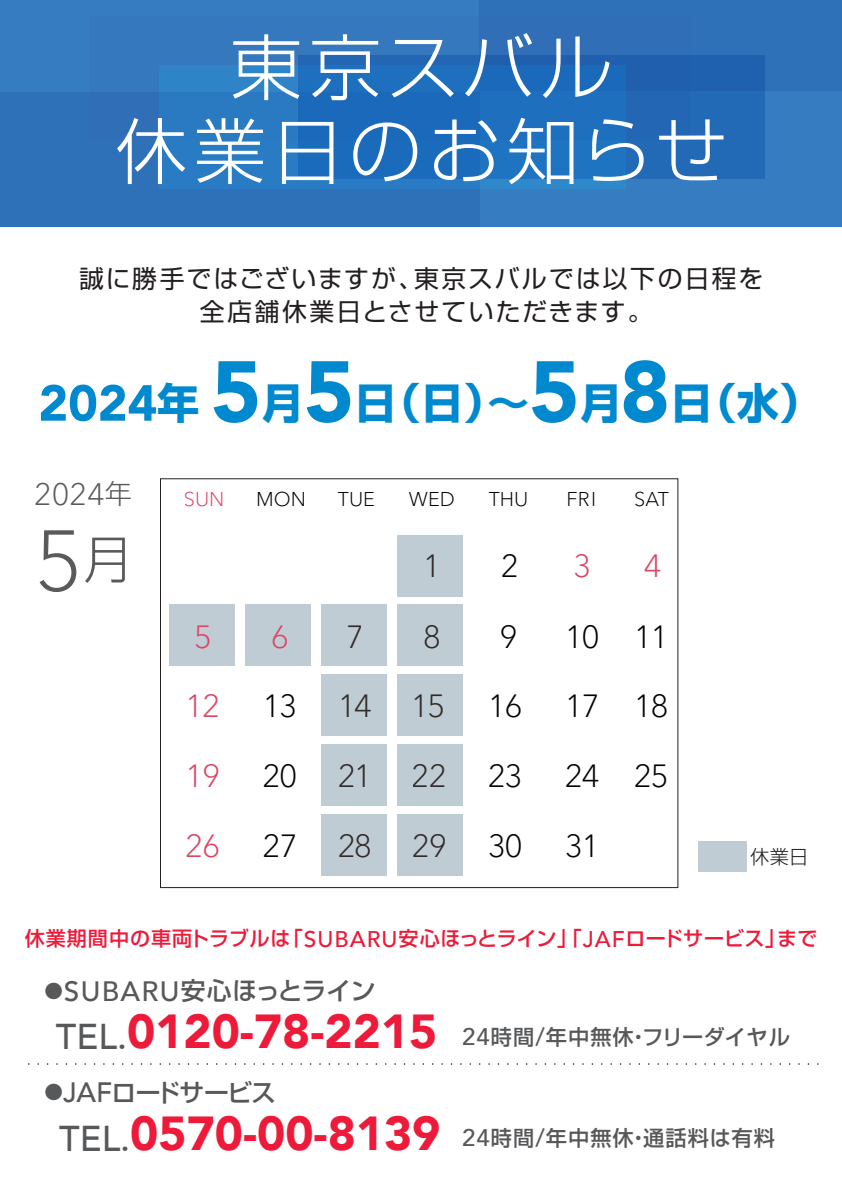
<style>
.page{position:relative;width:842px;height:1191px;background:#fff}
.page>*{position:absolute;margin:0;border:0;box-sizing:border-box;transform-origin:0 0}
.t1{font:300 85.2px "Avenir Next LT Pro";color:#595a5c}
.t2{font:300 71.9px/83.8px "Shin Go Pro";letter-spacing:.08em;color:#fff;text-align:center}
.t3{font:900 47.6px "Avenir";color:#ed1a3a}
.t4{font:700 42.3px "Shin Go Pro";color:#0089cf}
.t5{font:300 31.8px "Avenir Next LT Pro";letter-spacing:-.045em;color:#030303}
.t6{font:300 31.8px "Avenir Next LT Pro";letter-spacing:-.045em;color:#211814}
.t7{font:300 31.8px "Avenir Next LT Pro";color:#db4665}
.t8{font:300 30.8px "Avenir Next LT Pro";color:#595a5c}
.t9{font:24.8px/33.8px "Shin Go Pro";letter-spacing:.085em;color:#231f20;text-align:center}
.t10{font:500 24.8px "Shin Go Pro";letter-spacing:-.01em;color:#57585a}
.t11{font:500 24.8px "Shin Go Pro";letter-spacing:-.03em;color:#57585a}
.t12{font:500 21.2px "Shin Go Pro";letter-spacing:.05em;color:#57585a}
.t13{font:500 20.1px "Shin Go Pro";letter-spacing:.02em;color:#ed1a3a}
.t14{font:300 19.8px "Avenir Next LT Pro";color:#030303}
.t15{font:300 19.8px "Avenir Next LT Pro";color:#db4665}
.t16{font:300 19.2px "Shin Go Pro";color:#231f20}
.s1{font-family:"Avenir";font-weight:900;font-size:50.2px}
.s2{font-size:42.1px}
.s3{font-family:"Avenir";font-weight:900;font-size:85.6px}
.s4{font-family:"Shin Go Pr 6 N";font-size:27.3px}
.s5{font-family:"Shin Go Pr 6 N";font-size:50.6px}
.s6{color:#030303}
.s7{font-family:"Avenir";font-size:22.7px}
.s8{font-size:18.6px}
.s9{font-family:"Avenir";font-size:28px}
.s10{font-weight:500;font-size:35.9px;color:#57585a}
.s11{font-family:"Avenir";font-size:24px}
.s12{font-family:"Avenir";font-size:35.9px}
.s13{font-family:"Avenir";font-weight:900;font-size:47.6px;color:#ed1a3a}
</style>
<div class="page">
<div style="left:0;top:0;width:842px;height:227px;background:#367cc0"></div>
<div style="left:0;top:92px;width:479px;height:135px;background:#2f71b9"></div>
<div style="left:479px;top:0;width:363px;height:90px;background:#2f71b9"></div>
<div style="left:89px;top:16px;width:600px;height:124px;background:#3678bd"></div>
<div style="left:298px;top:55px;width:467px;height:123px;background:#2366b3"></div>
<div style="left:159px;top:65px;width:466px;height:123px;background:linear-gradient(to right,#297ac2,#1a6cbd)"></div>
<svg style="left:28px;top:1063px;width:790px;height:1px"></svg>
<div style="left:698px;top:841px;width:48px;height:30px;background:#bfccd4"></div>
<div style="left:397px;top:605px;width:65px;height:61px;background:#bfccd4"></div>
<div style="left:321px;top:674px;width:66px;height:62px;background:#bfccd4"></div>
<div style="left:397px;top:674px;width:65px;height:62px;background:#bfccd4"></div>
<div style="left:397px;top:535px;width:65px;height:61px;background:#bfccd4"></div>
<div style="left:245px;top:605px;width:66px;height:61px;background:#bfccd4"></div>
<div style="left:321px;top:605px;width:66px;height:61px;background:#bfccd4"></div>
<div style="left:169px;top:605px;width:66px;height:61px;background:#bfccd4"></div>
<div style="left:321px;top:744px;width:66px;height:62px;background:#bfccd4"></div>
<div style="left:321px;top:814px;width:66px;height:62px;background:#bfccd4"></div>
<div style="left:397px;top:744px;width:65px;height:62px;background:#bfccd4"></div>
<div style="left:397px;top:814px;width:65px;height:62px;background:#bfccd4"></div>
<h2 class="t2" style="left:115px;top:17px;width:614px">東京スバル<br>休業日のお知らせ</h2>
<p class="t9" style="left:79px;top:258px;width:686px">誠に勝手ではございますが、東京スバルでは以下の日程を全店舗休業日とさせていただきます。</p>
<h3 class="t4" style="left:38px;top:369px;width:784px"><span class="s1">2024</span><span class="s2">年</span> <span class="s3">5</span>月<span class="s3">5</span>日（日）～<span class="s3">5</span>月<span class="s3">8</span>日（水）</h3>
<h3 class="t8" style="left:34px;top:476px;width:99px">2024<span class="s4">年</span></h3>
<h1 class="t1" style="left:34px;top:510px;width:101px">5<span class="s5">月</span></h1>
<p class="t15" style="left:184px;top:488px;width:42px">SUN</p>
<p class="t14" style="left:256px;top:488px;width:51px">MON</p>
<p class="t14" style="left:338px;top:488px;width:39px">TUE</p>
<p class="t14" style="left:409px;top:488px;width:47px">WED</p>
<p class="t14" style="left:489px;top:488px;width:41px">THU</p>
<p class="t14" style="left:567px;top:488px;width:31px">FRI</p>
<p class="t14" style="left:634px;top:488px;width:36px">SAT</p>
<h3 class="t6" style="left:422px;top:546px;width:20px">1</h3>
<h3 class="t5" style="left:501px;top:546px;width:20px">2</h3>
<h3 class="t7" style="left:573px;top:546px;width:20px">3</h3>
<h3 class="t7" style="left:643px;top:546px;width:20px">4</h3>
<h3 class="t7" style="left:194px;top:618px;width:20px">5</h3>
<h3 class="t7" style="left:271px;top:618px;width:20px">6</h3>
<h3 class="t6" style="left:345px;top:618px;width:20px">7</h3>
<h3 class="t6" style="left:422px;top:618px;width:20px">8</h3>
<h3 class="t5" style="left:499px;top:618px;width:20px">9</h3>
<h3 class="t5" style="left:565px;top:618px;width:106px">10 11</h3>
<h3 class="t7" style="left:185px;top:687px;width:37px">12</h3>
<h3 class="t6" style="left:262px;top:687px;width:184px"><span class="s6">13</span> 14 15</h3>
<h3 class="t5" style="left:488px;top:687px;width:37px">16</h3>
<h3 class="t5" style="left:565px;top:687px;width:106px">17 18</h3>
<h3 class="t7" style="left:185px;top:756px;width:37px">19</h3>
<h3 class="t6" style="left:262px;top:756px;width:186px"><span class="s6">20</span> 21 22</h3>
<h3 class="t5" style="left:488px;top:756px;width:37px">23</h3>
<h3 class="t5" style="left:565px;top:756px;width:106px">24 25</h3>
<h3 class="t7" style="left:185px;top:827px;width:37px">26</h3>
<h3 class="t6" style="left:262px;top:827px;width:186px"><span class="s6">27</span> 28 29</h3>
<h3 class="t5" style="left:488px;top:827px;width:37px">30</h3>
<h3 class="t5" style="left:565px;top:827px;width:37px">31</h3>
<p class="t16" style="left:750px;top:841px;width:60px">休業日</p>
<p class="t13" style="left:25px;top:922px;width:794px">休業期間中の車両トラブルは「<span class="s7">SUBARU</span>安心ほっとライン」「<span class="s7">JAF</span>ロードサービス」まで</p>
<p class="t10" style="left:44px;top:970px;width:333px"><span class="s8">●</span><span class="s9">SUBARU</span>安心ほっとライン</p>
<h3 class="t3" style="left:56px;top:990px;width:383px"><span class="s10">TEL.</span>0120-78-2215</h3>
<p class="t12" style="left:462px;top:1019px;width:329px"><span class="s11">24</span>時間<span class="s11">/</span>年中無休・フリーダイヤル</p>
<p class="t11" style="left:44px;top:1072px;width:233px"><span class="s8">●</span><span class="s9">JAF</span>ロードサービス</p>
<p class="t12" style="left:59px;top:1120px;width:717px"><span class="s12">TEL.</span><span class="s13">0570-00-8139</span> <span class="s11">24</span>時間<span class="s11">/</span>年中無休・通話料は有料</p>
</div>
